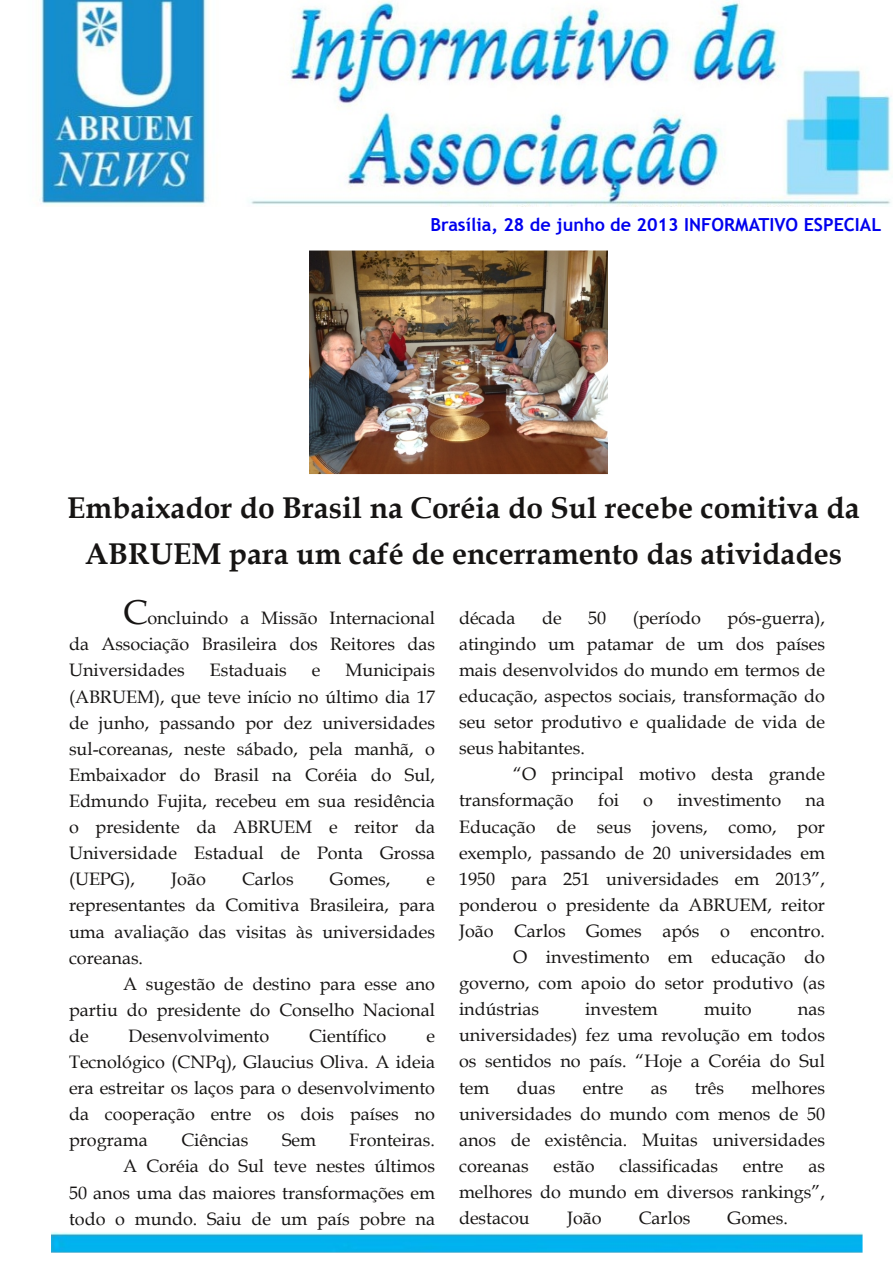
<style>
.page{position:relative;width:893px;height:1263px;background:#fff}
.page>*{position:absolute;margin:0;border:0;box-sizing:border-box;transform-origin:0 0}
.t1{font:700 30px/45.6px "Book Antiqua";color:#161413;text-align:center}
.t2{font:18px/26.1px "Book Antiqua";color:#161413;text-align:justify}
.t3{font:700 18px "Trebuchet MS";color:#00e}
.s1{font-size:34.5px}
</style>
<div class="page">
<img style="left:39px;top:0;width:853px;height:207px">
<img style="left:309px;top:250px;width:298px;height:224px">
<img style="left:51px;top:1232px;width:811px;height:21px">
<p class="t3" style="left:430px;top:214px;width:452px">Brasília, 28 de junho de 2013 INFORMATIVO ESPECIAL</p>
<h1 class="t1" style="left:67px;top:486px;width:794px">Embaixador do Brasil na Coréia do Sul recebe comitiva da<br>ABRUEM para um café de encerramento das atividades</h1>
<p class="t2" style="left:69px;top:605px;width:367px;text-indent:54px"><span class="s1">C</span>oncluindo a Missão Internacional da Associação Brasileira dos Reitores das Universidades</p>
<p class="t2" style="left:459px;top:605px;width:367px;text-indent:269px">pós-guerra), atingindo um patamar de um dos países mais desenvolvidos do mundo em termos de educação, aspectos sociais, transformação do seu setor produtivo e qualidade de vida de seus habitantes.</p>
<p class="t2" style="left:459px;top:761px;width:367px;text-indent:54px">“O principal motivo desta grande transformação</p>
<p class="t2" style="left:459px;top:605px;width:58px">década</p>
<p class="t2" style="left:542px;top:605px;width:21px">de</p>
<p class="t2" style="left:588px;top:605px;width:19px">50</p>
<p class="t2" style="left:633px;top:605px;width:70px">(período</p>
<p class="t2" style="left:210px;top:658px;width:79px">Estaduais</p>
<p class="t2" style="left:312px;top:658px;width:10px">e</p>
<p class="t2" style="left:69px;top:658px;width:367px;text-indent:276px">Municipais (ABRUEM), que teve início no último dia 17 de junho, passando por dez universidades sul-coreanas, neste sábado, pela manhã, o Embaixador do Brasil na Coréia do Sul, Edmundo Fujita, recebeu em sua residência o presidente da ABRUEM e reitor da Universidade Estadual de Ponta Grossa (UEPG),</p>
<p class="t2" style="left:598px;top:787px;width:23px">foi</p>
<p class="t2" style="left:643px;top:787px;width:11px">o</p>
<p class="t2" style="left:677px;top:787px;width:105px">investimento</p>
<p class="t2" style="left:806px;top:787px;width:21px">na</p>
<p class="t2" style="left:459px;top:814px;width:367px">Educação de seus jovens, como, por</p>
<p class="t2" style="left:459px;top:840px;width:367px">exemplo, passando de 20 universidades em</p>
<p class="t2" style="left:459px;top:866px;width:367px">1950 para 251 universidades em 2013”,</p>
<p class="t2" style="left:459px;top:892px;width:367px">ponderou o presidente da ABRUEM, reitor</p>
<p class="t2" style="left:459px;top:918px;width:367px">João Carlos Gomes após o encontro.</p>
<p class="t2" style="left:513px;top:944px;width:313px">O investimento em educação do</p>
<p class="t2" style="left:459px;top:970px;width:367px">governo, com apoio do setor produtivo (as</p>
<p class="t2" style="left:459px;top:996px;width:82px">indústrias</p>
<p class="t2" style="left:585px;top:996px;width:74px">investem</p>
<p class="t2" style="left:704px;top:996px;width:49px">muito</p>
<p class="t2" style="left:171px;top:866px;width:36px">João</p>
<p class="t2" style="left:242px;top:866px;width:53px">Carlos</p>
<p class="t2" style="left:330px;top:866px;width:62px">Gomes,</p>
<p class="t2" style="left:69px;top:866px;width:367px;text-indent:357px">e representantes da Comitiva Brasileira, para uma avaliação das visitas às universidades coreanas.</p>
<p class="t2" style="left:69px;top:971px;width:367px;text-indent:54px">A sugestão de destino para esse ano partiu do presidente do Conselho Nacional de</p>
<p class="t2" style="left:459px;top:996px;width:367px;text-indent:339px">nas universidades) fez uma revolução em todos os sentidos no país. “Hoje a Coréia do Sul tem</p>
<p class="t2" style="left:129px;top:1023px;width:142px">Desenvolvimento</p>
<p class="t2" style="left:309px;top:1023px;width:79px">Científico</p>
<p class="t2" style="left:69px;top:1023px;width:367px;text-indent:357px">e Tecnológico (CNPq), Glaucius Oliva. A ideia era estreitar os laços para o desenvolvimento da cooperação entre os dois países no programa</p>
<p class="t2" style="left:459px;top:1075px;width:367px;text-indent:293px">melhores universidades do mundo com menos de 50 anos de existência. Muitas universidades coreanas</p>
<p class="t2" style="left:517px;top:1075px;width:40px">duas</p>
<p class="t2" style="left:583px;top:1075px;width:42px">entre</p>
<p class="t2" style="left:651px;top:1075px;width:18px">as</p>
<p class="t2" style="left:695px;top:1075px;width:31px">três</p>
<p class="t2" style="left:181px;top:1127px;width:68px">Ciências</p>
<p class="t2" style="left:282px;top:1127px;width:35px">Sem</p>
<p class="t2" style="left:69px;top:1127px;width:367px;text-align:right">Fronteiras.<br>A Coréia do Sul teve nestes últimos<br>50 anos uma das maiores transformações em todo o mundo. Saiu de um país pobre na</p>
<p class="t2" style="left:554px;top:1153px;width:42px">estão</p>
<p class="t2" style="left:619px;top:1153px;width:100px">classificadas</p>
<p class="t2" style="left:743px;top:1153px;width:42px">entre</p>
<p class="t2" style="left:459px;top:1153px;width:367px;text-indent:349px">as melhores do mundo em diversos rankings”, destacou</p>
<p class="t2" style="left:567px;top:1205px;width:36px">João</p>
<p class="t2" style="left:639px;top:1205px;width:53px">Carlos</p>
<p class="t2" style="left:728px;top:1205px;width:62px">Gomes.</p>
</div>
